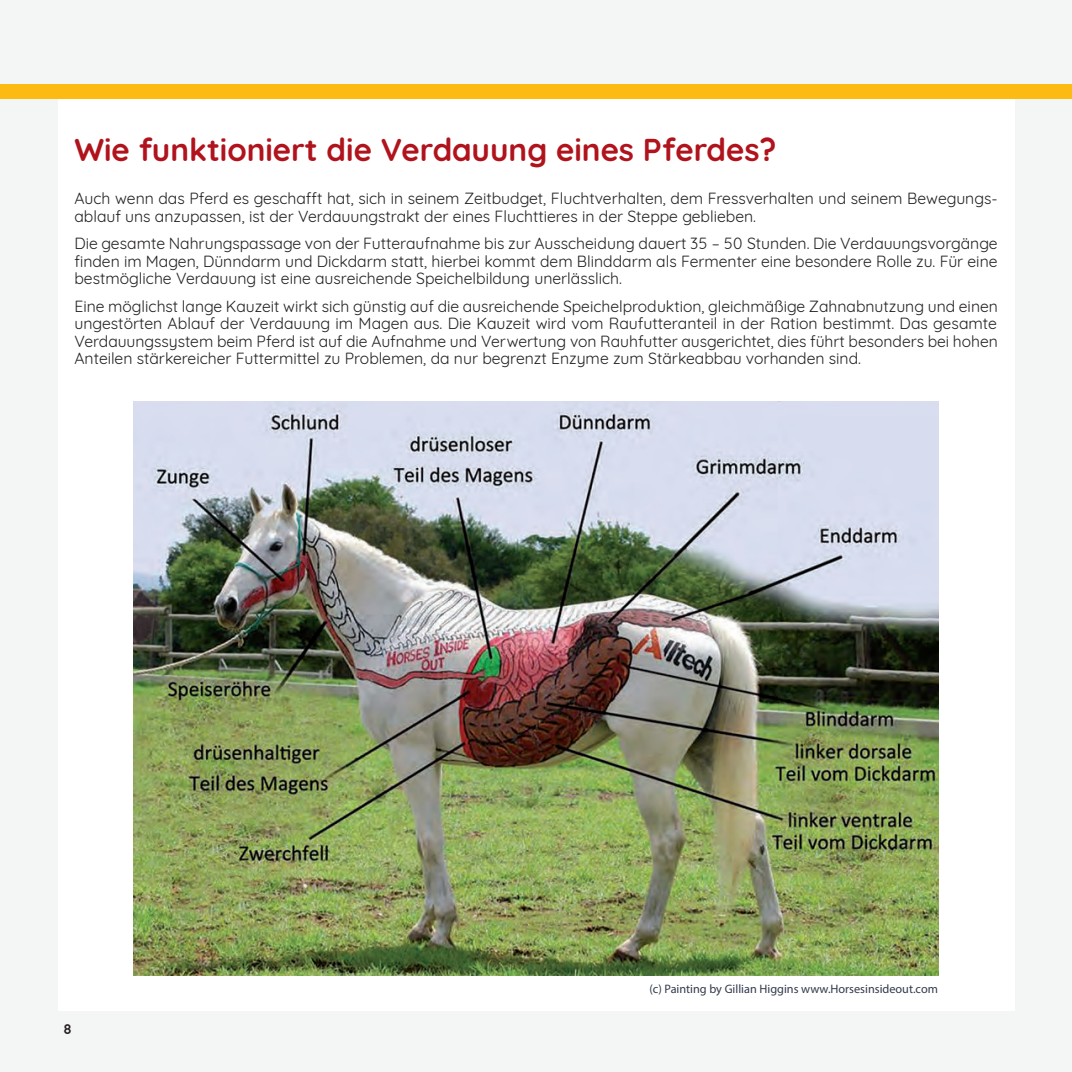
<style>
.page{position:relative;width:1072px;height:1072px;background:#fff}
.page>*{position:absolute;margin:0;border:0;box-sizing:border-box;transform-origin:0 0}
.t1{font:700 31.5px "Quicksand";color:#b0131c}
.t2{font:15.75px/17.5px "Quicksand";color:#231f20;text-align:justify}
.t3{font:700 14px "Quicksand";color:#231f20}
.t4{font:12.25px "Myriad Pro";color:#323a4c}
</style>
<div class="page">
<div style="left:0;top:0;width:1071px;height:1071px;background:#f4f5f5"></div>
<div style="left:58px;top:93px;width:956px;height:918px;background:#fff"></div>
<img style="left:134px;top:401px;width:804px;height:574px">
<div style="left:0;top:84px;width:1071px;height:15px;background:#fcba13"></div>
<h1 class="t1" style="left:74px;top:123px;width:703px">Wie funktioniert die Verdauung eines Pferdes?</h1>
<p class="t2" style="left:74px;top:188px;width:924px">Auch wenn das Pferd es geschafft hat, sich in seinem Zeitbudget, Fluchtverhalten, dem Fressverhalten und seinem Bewegungs&shy;ablauf uns anzupassen, ist der Verdauungstrakt der eines Fluchttieres in der Steppe geblieben.</p>
<p class="t2" style="left:74px;top:233px;width:924px">Die gesamte Nahrungspassage von der Futteraufnahme bis zur Ausscheidung dauert 35 – 50 Stunden. Die Verdauungsvorgänge finden im Magen, Dünndarm und Dickdarm statt, hierbei kommt dem Blinddarm als Fermenter eine besondere Rolle zu. Für eine bestmögliche Verdauung ist eine ausreichende Speichelbildung unerlässlich.</p>
<p class="t2" style="left:74px;top:296px;width:925px">Eine möglichst lange Kauzeit wirkt sich günstig auf die ausreichende Speichelproduktion, gleichmäßige Zahnabnutzung und einen ungestörten Ablauf der Verdauung im Magen aus. Die Kauzeit wird vom Raufutteranteil in der Ration bestimmt. Das gesamte Verdauungssystem beim Pferd ist auf die Aufnahme und Verwertung von Rauhfutter ausgerichtet, dies führt besonders bei hohen Anteilen stärkereicher Futtermittel zu Problemen, da nur begrenzt Enzyme zum Stärkeabbau vorhanden sind.</p>
<p class="t3" style="left:63px;top:1017px;width:10px">8</p>
<p class="t4" style="left:649px;top:981px;width:290px">(c) Painting by Gillian Higgins www.Horsesinsideout.com</p>
</div>
